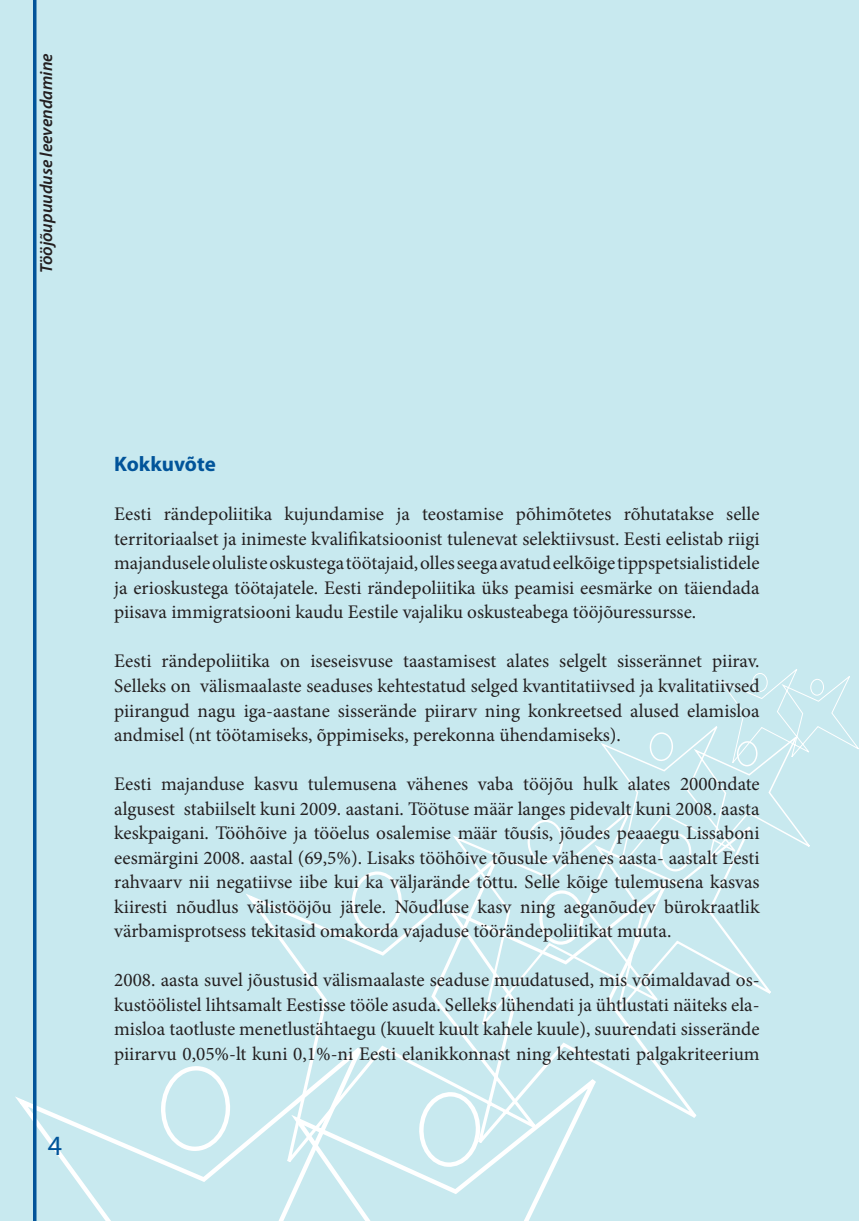
<style>
.page{position:relative;width:859px;height:1221px;background:#fff}
.page>*{position:absolute;margin:0;border:0;box-sizing:border-box;transform-origin:0 0}
.t1{font:28px "Myriad Pro";color:#01549a}
.t2{font:700 21px "Myriad Pro";color:#01549a}
.t3{font:19.25px/24.5px "Minion Pro";color:#231f20;text-align:justify}
.t4{font:italic 600 17.5px "Myriad Pro";color:#231f20}
</style>
<div class="page">
<div style="left:0;top:0;width:858px;height:1220px;background:#c8e9ef"></div>
<svg style="left:15px;top:1033px;width:537px;height:187px"></svg>
<svg style="left:241px;top:871px;width:456px;height:302px"></svg>
<svg style="left:449px;top:819px;width:322px;height:214px"></svg>
<svg style="left:598px;top:669px;width:260px;height:203px"></svg>
<hr style="left:33px;top:0;width:3px;height:1220px;background:#01549a">
<p class="t4" style="left:35px;top:273px;width:221px;rotate:-90deg">Tööjõupuuduse leevendamine</p>
<h1 class="t1" style="left:48px;top:1128px;width:16px">4</h1>
<p class="t2" style="left:114px;top:450px;width:103px">Kokkuvõte</p>
<p class="t3" style="left:114px;top:502px;width:646px">Eesti rändepoliitika kujundamise ja teostamise põhimõtetes rõhutatakse selle territoriaalset ja inimeste kvalifikatsioonist tulenevat selektiivsust. Eesti eelistab riigi majandusele oluliste oskustega töötajaid, olles seega avatud eelkõige tippspetsialistidele ja erioskustega töötajatele. Eesti rändepoliitika üks peamisi eesmärke on täiendada piisava immigratsiooni kaudu Eestile vajaliku oskusteabega tööjõuressursse.</p>
<p class="t3" style="left:114px;top:649px;width:646px">Eesti rändepoliitika on iseseisvuse taastamisest alates selgelt sisserännet piirav.<br>Selleks on välismaalaste seaduses kehtestatud selged kvantitatiivsed ja kvalitatiivsed piirangud nagu iga-aastane sisserände piirarv ning konkreetsed alused elamisloa andmisel (nt töötamiseks, õppimiseks, perekonna ühendamiseks).</p>
<p class="t3" style="left:114px;top:771px;width:646px">Eesti majanduse kasvu tulemusena vähenes vaba tööjõu hulk alates 2000ndate algusest stabiilselt kuni 2009. aastani. Töötuse määr langes pidevalt kuni 2008. aasta keskpaigani. Tööhõive ja tööelus osalemise määr tõusis, jõudes peaaegu Lissaboni eesmärgini 2008. aastal (69,5%). Lisaks tööhõive tõusule vähenes aasta- aastalt Eesti rahvaarv nii negatiivse iibe kui ka väljarände tõttu. Selle kõige tulemusena kasvas kiiresti nõudlus välistööjõu järele. Nõudluse kasv ning aeganõudev bürokraatlik värbamisprotsess tekitasid omakorda vajaduse töörändepoliitikat muuta.</p>
<p class="t3" style="left:114px;top:967px;width:646px">2008. aasta suvel jõustusid välismaalaste seaduse muudatused, mis võimaldavad os&shy;kustöölistel lihtsamalt Eestisse tööle asuda. Selleks lühendati ja ühtlustati näiteks ela&shy;misloa taotluste menetlustähtaegu (kuuelt kuult kahele kuule), suurendati sisserände piirarvu 0,05%-lt kuni 0,1%-ni Eesti elanikkonnast ning kehtestati palgakriteerium</p>
</div>
